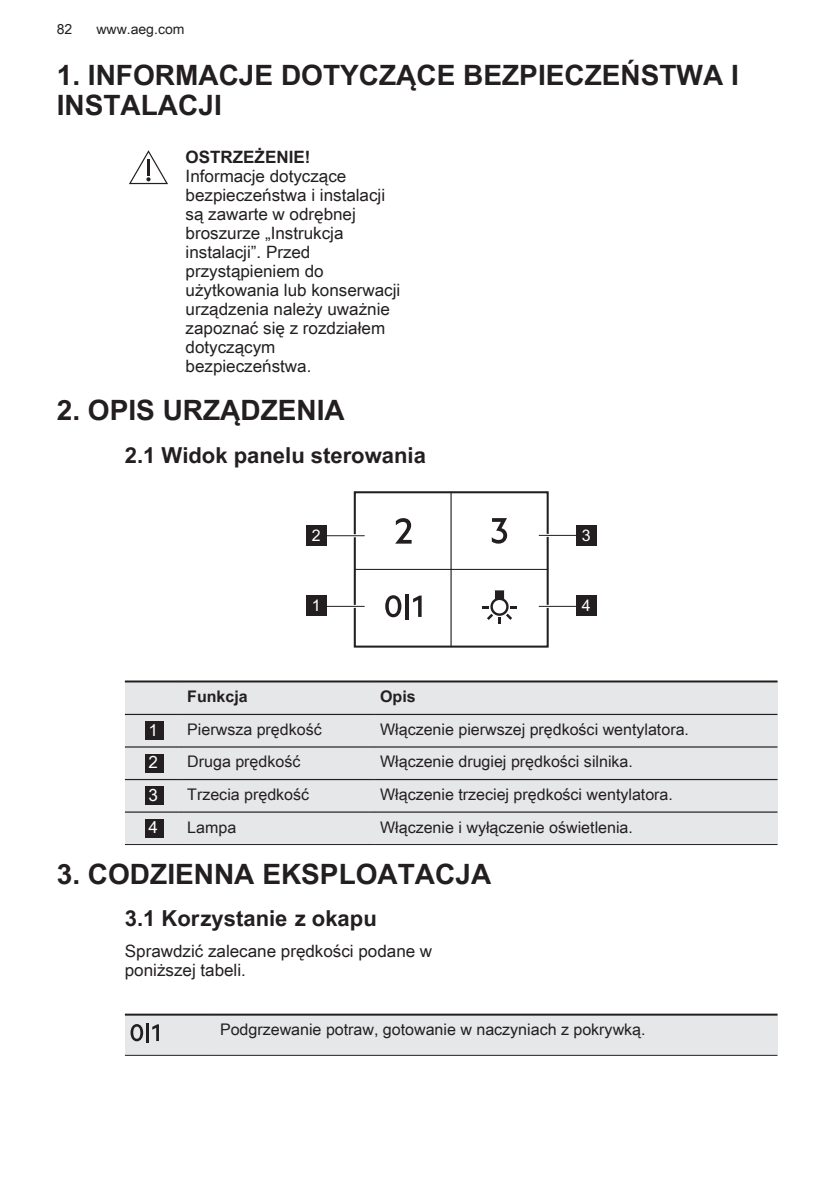
<style>
.page{position:relative;width:840px;height:1191px;background:#fff}
.page>*{position:absolute;margin:0;border:0;box-sizing:border-box;transform-origin:0 0}
.t1{font:700 28px/30px "Arial Unicode MS";color:#231f20}
.t2{font:700 22px "Arial Unicode MS";color:#231f20}
.t3{font:17px/19px "Arial Unicode MS";color:#231f20}
.t4{font:17px "Arial Unicode MS";color:#fff}
.t5{font:16px "Arial Unicode MS";color:#231f20}
.t6{font:700 16px "Arial Unicode MS";color:#231f20}
.t7{font:16px "Arial";color:#fff}
.t8{font:14px "Arial Unicode MS";color:#231f20}
.s1{font-weight:700}
</style>
<div class="page">
<svg style="left:129px;top:150px;width:39px;height:34px"></svg>
<div style="left:354px;top:569px;width:97px;height:78px;border:1px solid #231f20"></div>
<div style="left:450px;top:569px;width:97px;height:78px;border:1px solid #231f20"></div>
<div style="left:353px;top:491px;width:195px;height:156px;border:2px solid #231f20"></div>
<svg style="left:482px;top:590px;width:33px;height:33px"></svg>
<svg style="left:491px;top:518px;width:16px;height:25px"></svg>
<svg style="left:395px;top:518px;width:16px;height:25px"></svg>
<svg style="left:385px;top:595px;width:16px;height:22px"></svg>
<hr style="left:405px;top:594px;width:3px;height:26px;background:#231f20">
<svg style="left:413px;top:595px;width:8px;height:22px"></svg>
<hr style="left:319px;top:534px;width:45px;height:3px;background:#fff">
<hr style="left:319px;top:535px;width:45px;height:1px;background:#231f20">
<div style="left:306px;top:525px;width:20px;height:20px;background:#231f20"></div>
<hr style="left:319px;top:605px;width:45px;height:3px;background:#fff">
<hr style="left:319px;top:606px;width:45px;height:1px;background:#231f20">
<div style="left:306px;top:595px;width:20px;height:20px;background:#231f20"></div>
<hr style="left:539px;top:605px;width:41px;height:3px;background:#fff">
<hr style="left:539px;top:606px;width:41px;height:1px;background:#231f20">
<div style="left:576px;top:595px;width:20px;height:20px;background:#231f20"></div>
<hr style="left:539px;top:534px;width:41px;height:3px;background:#fff">
<hr style="left:539px;top:535px;width:41px;height:1px;background:#231f20">
<div style="left:576px;top:525px;width:20px;height:20px;background:#231f20"></div>
<div style="left:125px;top:681px;width:652px;height:163px;background:#e6e7e9"></div>
<div style="left:145px;top:721px;width:18px;height:19px;background:#231f20"></div>
<div style="left:145px;top:754px;width:18px;height:18px;background:#231f20"></div>
<div style="left:145px;top:786px;width:18px;height:19px;background:#231f20"></div>
<div style="left:145px;top:819px;width:18px;height:18px;background:#231f20"></div>
<hr style="left:125px;top:680px;width:57px;height:2px;background:#231f20">
<hr style="left:181px;top:680px;width:193px;height:2px;background:#231f20">
<hr style="left:374px;top:680px;width:403px;height:2px;background:#231f20">
<hr style="left:125px;top:714px;width:57px;height:1px;background:#231f20">
<hr style="left:181px;top:714px;width:193px;height:1px;background:#231f20">
<hr style="left:374px;top:714px;width:403px;height:1px;background:#231f20">
<hr style="left:125px;top:746px;width:57px;height:1px;background:#231f20">
<hr style="left:181px;top:746px;width:193px;height:1px;background:#231f20">
<hr style="left:374px;top:746px;width:403px;height:1px;background:#231f20">
<hr style="left:125px;top:779px;width:57px;height:1px;background:#231f20">
<hr style="left:181px;top:779px;width:193px;height:1px;background:#231f20">
<hr style="left:374px;top:779px;width:403px;height:1px;background:#231f20">
<hr style="left:125px;top:811px;width:57px;height:1px;background:#231f20">
<hr style="left:125px;top:844px;width:57px;height:1px;background:#231f20">
<hr style="left:181px;top:811px;width:193px;height:1px;background:#231f20">
<hr style="left:181px;top:844px;width:193px;height:1px;background:#231f20">
<hr style="left:374px;top:811px;width:403px;height:1px;background:#231f20">
<hr style="left:374px;top:844px;width:403px;height:1px;background:#231f20">
<div style="left:125px;top:1014px;width:652px;height:41px;background:#e6e7e9"></div>
<svg style="left:130px;top:1024px;width:13px;height:17px"></svg>
<hr style="left:146px;top:1023px;width:2px;height:20px;background:#231f20">
<svg style="left:152px;top:1024px;width:7px;height:17px"></svg>
<hr style="left:125px;top:1013px;width:89px;height:2px;background:#231f20">
<hr style="left:125px;top:1054px;width:89px;height:1px;background:#231f20">
<hr style="left:214px;top:1013px;width:563px;height:2px;background:#231f20">
<hr style="left:214px;top:1054px;width:563px;height:1px;background:#231f20">
<p class="t8" style="left:57px;top:19px;width:17px">82</p>
<p class="t8" style="left:96px;top:19px;width:89px">www.aeg.com</p>
<p class="t1" style="left:57px;top:61px;width:683px">1. INFORMACJE DOTYCZĄCE BEZPIECZEŃSTWA I<br>INSTALACJI</p>
<p class="t3" style="left:185px;top:147px;width:216px"><span class="s1">OSTRZEŻENIE!<br></span>Informacje dotyczące bezpieczeństwa i instalacji są zawarte w odrębnej broszurze „Instrukcja instalacji”. Przed przystąpieniem do użytkowania lub konserwacji urządzenia należy uważnie zapoznać się z rozdziałem dotyczącym bezpieczeństwa.</p>
<p class="t1" style="left:57px;top:396px;width:289px">2. OPIS URZĄDZENIA</p>
<p class="t2" style="left:125px;top:439px;width:302px">2.1 Widok panelu sterowania</p>
<p class="t7" style="left:312px;top:526px;width:10px">2</p>
<p class="t7" style="left:581px;top:526px;width:10px">3</p>
<p class="t7" style="left:312px;top:596px;width:10px">1</p>
<p class="t7" style="left:581px;top:596px;width:10px">4</p>
<p class="t6" style="left:187px;top:685px;width:62px">Funkcja</p>
<p class="t6" style="left:380px;top:685px;width:37px">Opis</p>
<p class="t4" style="left:148px;top:717px;width:11px">1</p>
<p class="t5" style="left:187px;top:717px;width:136px">Pierwsza prędkość</p>
<p class="t5" style="left:380px;top:717px;width:310px">Włączenie pierwszej prędkości wentylatora.</p>
<p class="t4" style="left:148px;top:750px;width:11px">2</p>
<p class="t5" style="left:187px;top:750px;width:114px">Druga prędkość</p>
<p class="t5" style="left:380px;top:750px;width:254px">Włączenie drugiej prędkości silnika.</p>
<p class="t4" style="left:148px;top:782px;width:11px">3</p>
<p class="t5" style="left:187px;top:782px;width:123px">Trzecia prędkość</p>
<p class="t5" style="left:380px;top:782px;width:294px">Włączenie trzeciej prędkości wentylatora.</p>
<p class="t4" style="left:148px;top:815px;width:11px">4</p>
<p class="t5" style="left:187px;top:815px;width:50px">Lampa</p>
<p class="t5" style="left:380px;top:815px;width:254px">Włączenie i wyłączenie oświetlenia.</p>
<p class="t1" style="left:57px;top:859px;width:436px">3. CODZIENNA EKSPLOATACJA</p>
<p class="t2" style="left:125px;top:902px;width:253px">3.1 Korzystanie z okapu</p>
<p class="t3" style="left:125px;top:940px;width:309px">Sprawdzić zalecane prędkości podane w poniższej tabeli.</p>
<p class="t5" style="left:220px;top:1018px;width:427px">Podgrzewanie potraw, gotowanie w naczyniach z pokrywką.</p>
</div>
